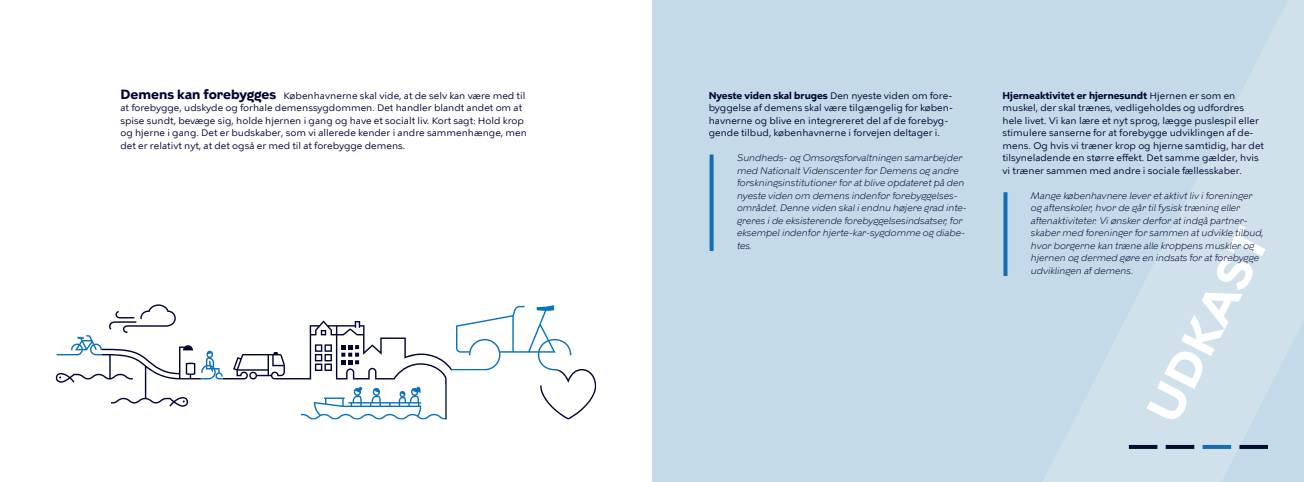
<style>
.page{position:relative;width:1304px;height:482px;background:#fff}
.page>*{position:absolute;margin:0;border:0;box-sizing:border-box;transform-origin:0 0}
.t1{font:700 48px "KBH Tekst";color:#fff}
.t2{font:700 13px "KBH";color:#000431}
.t3{font:9.5px/12.5px "KBH Tekst";color:#000431}
.t4{font:italic 300 9.5px/12.5px "KBH";color:#000431}
.s1{font-weight:700}
</style>
<div class="page">
<svg style="left:55px;top:304px;width:390px;height:116px"></svg>
<svg style="left:452px;top:305px;width:144px;height:115px"></svg>
<div style="left:652px;top:0;width:652px;height:482px;background:#c5dae8"></div>
<svg style="left:1007px;top:0;width:297px;height:482px"></svg>
<hr style="left:1129px;top:445px;width:28px;height:4px;background:#000c2e">
<hr style="left:1166px;top:445px;width:28px;height:4px;background:#000c2e">
<hr style="left:1203px;top:445px;width:28px;height:4px;background:#136db4">
<hr style="left:1239px;top:445px;width:29px;height:4px;background:#000c2e">
<svg style="left:710px;top:154px;width:4px;height:97px"></svg>
<svg style="left:1003px;top:192px;width:4px;height:84px"></svg>
<h2 class="t2" style="left:120px;top:89px;width:157px">Demens kan forebygges</h2>
<p class="t3" style="left:120px;top:90px;width:408px;text-indent:163px">Københavnerne skal vide, at de selv kan være med til at forebygge, udskyde og forhale demenssygdommen. Det handler blandt andet om at spise sundt, bevæge sig, holde hjernen i gang og have et socialt liv. Kort sagt: Hold krop og hjerne i gang. Det er budskaber, som vi allerede kender i andre sammenhænge, men det er relativt nyt, at det også er med til at forebygge demens.</p>
<p class="t3" style="left:709px;top:90px;width:246px"><span class="s1">Nyeste viden skal bruges</span> Den nyeste viden om fore&shy;byggelse af demens skal være tilgængelig for køben&shy;havnerne og blive en integrereret del af de forebyg&shy;gende tilbud, københavnerne i forvejen deltager i.</p>
<p class="t4" style="left:737px;top:153px;width:231px">Sundheds- og Omsorgsforvaltningen samarbejder med Nationalt Videnscenter for Demens og andre forskningsinstitutioner for at blive opdateret på den nyeste viden om demens indenfor forebyggelses&shy;området. Denne viden skal i endnu højere grad inte&shy;greres i de eksisterende forebyggelsesindsatser, for eksempel indenfor hjerte-kar-sygdomme og diabe&shy;tes.</p>
<p class="t3" style="left:1002px;top:90px;width:263px"><span class="s1">Hjerneaktivitet er hjernesundt</span> Hjernen er som en muskel, der skal trænes, vedligeholdes og udfordres hele livet. Vi kan lære et nyt sprog, lægge puslespil eller stimulere sanserne for at forebygge udviklingen af de&shy;mens. Og hvis vi træner krop og hjerne samtidig, har det tilsyneladende en større effekt. Det samme gælder, hvis vi træner sammen med andre i sociale fællesskaber.</p>
<p class="t4" style="left:1031px;top:190px;width:234px">Mange københavnere lever et aktivt liv i foreninger og aftenskoler, hvor de går til fysisk træning eller aftenaktiviteter. Vi ønsker derfor at indgå partner&shy;skaber med foreninger for sammen at udvikle tilbud, hvor borgerne kan træne alle kroppens muskler og hjernen og dermed gøre en indsats for at forebygge udviklingen af demens.</p>
<h1 class="t1" style="left:1142px;top:410px;width:212px;rotate:-63deg">UDKAST</h1>
</div>
